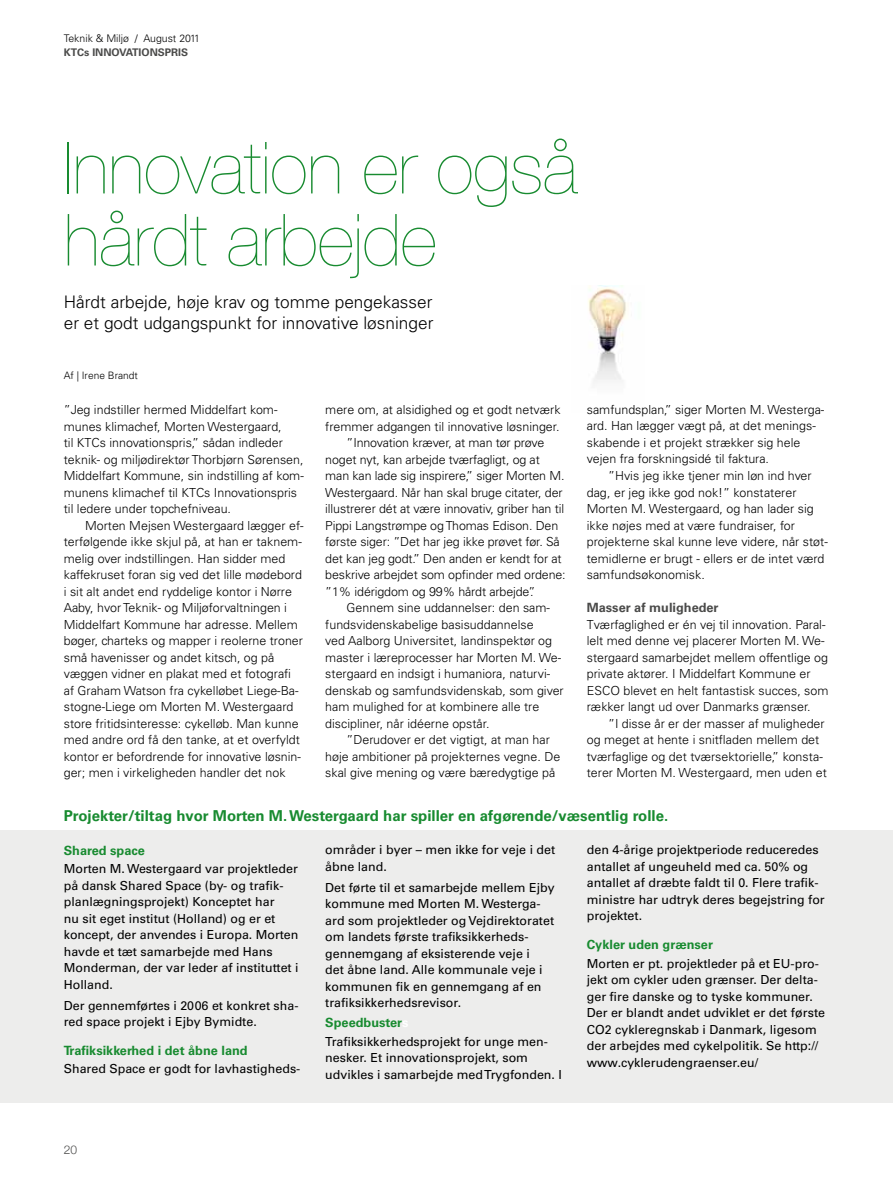
<style>
.page{position:relative;width:893px;height:1200px;background:#fff}
.page>*{position:absolute;margin:0;border:0;box-sizing:border-box;transform-origin:0 0}
.t1{font:200 72px/72px "Helvetica Neue";letter-spacing:-.005em;color:#188b30}
.t2{font:300 17.25px/21px "Univers";color:#000}
.t3{font:700 15px "Univers";color:#188b30}
.t4{font:700 12.75px "Univers";color:#188b30}
.t5{font:700 12.75px "Univers";color:#4a4a49}
.t6{font:300 12.45px/16.5px "Univers";color:#000}
.t7{font:12.45px/16.5px "Univers";color:#000}
.t8{font:300 12px "Helvetica Neue";color:#4a4a49}
.t9{font:300 10.5px "Univers";color:#000}
.t10{font:700 10.5px "Univers";color:#4a4a49}
.t11{font:300 10.2px "Univers";color:#000}
.s1{color:#fff}
</style>
<div class="page">
<img style="left:588px;top:285px;width:40px;height:97px">
<div style="left:0;top:829px;width:893px;height:273px;background:#ededec"></div>
<p class="t9" style="left:64px;top:32px;width:138px">Teknik &amp; Miljø / August 2011</p>
<p class="t10" style="left:64px;top:46px;width:36px">KTCs Inn</p>
<p class="t10" style="left:112px;top:46px;width:78px">ovationspris</p>
<h1 class="t1" style="left:64px;top:132px;width:515px">Innovation er også hårdt arbejde</h1>
<h2 class="t2" style="left:64px;top:292px;width:371px">Hårdt arbejde, høje krav og tomme pengekasser er et godt udgangspunkt for innovative løsninger</h2>
<p class="t11" style="left:64px;top:369px;width:76px">Af | Irene Brandt</p>
<p class="t6" style="left:64px;top:401px;width:241px">”Jeg indstiller hermed Middelfart kom&shy;munes klimachef, Morten Westergaard,<br>til KTCs innovationspris,” sådan indleder teknik- og miljødirektør Thorbjørn Sørensen, Middelfart Kommune, sin indstilling af kom&shy;munens klimachef til KTCs Innovationspris til ledere under topchefniveau.</p>
<p class="t6" style="left:64px;top:517px;width:241px;text-indent:21px">Morten Mejsen Westergaard lægger ef&shy;terfølgende ikke skjul på, at han er taknem&shy;melig over indstillingen. Han sidder med kaffekruset foran sig ved det lille mødebord i sit alt andet end ryddelige kontor i Nørre Aaby, hvor Teknik- og Miljøforvaltningen i Middelfart Kommune har adresse. Mellem bøger, charteks og mapper i reolerne troner små havenisser og andet kitsch, og på væggen vidner en plakat med et fotografi af Graham Watson fra cykelløbet Liege-Ba&shy;stogne-Liege om Morten M. Westergaard store fritidsinteresse: cykelløb. Man kunne med andre ord få den tanke, at et overfyldt kontor er befordrende for innovative løsnin&shy;ger; men i virkeligheden handler det nok</p>
<p class="t6" style="left:325px;top:401px;width:237px">mere om, at alsidighed og et godt netværk</p>
<p class="t6" style="left:325px;top:418px;width:236px">fremmer adgangen til innovative løsninger.</p>
<p class="t6" style="left:347px;top:434px;width:199px">”Innovation kræver, at man tør prøve</p>
<p class="t6" style="left:325px;top:451px;width:216px">noget nyt, kan arbejde tværfagligt, og at</p>
<p class="t6" style="left:325px;top:467px;width:241px">man kan lade sig inspirere,” siger Morten M.</p>
<p class="t6" style="left:325px;top:484px;width:239px">Westergaard. Når han skal bruge citater, der</p>
<p class="t6" style="left:325px;top:500px;width:240px">illustrerer dét at være innovativ, griber han til</p>
<p class="t6" style="left:325px;top:517px;width:234px">Pippi Langstrømpe og Thomas Edison. Den</p>
<p class="t6" style="left:325px;top:533px;width:236px">første siger: ”Det har jeg ikke prøvet før. Så</p>
<p class="t6" style="left:325px;top:550px;width:238px">det kan jeg godt.” Den anden er kendt for at</p>
<p class="t6" style="left:325px;top:566px;width:242px">beskrive arbejdet som opfinder med ordene:</p>
<p class="t6" style="left:325px;top:583px;width:212px">”1% idérigdom og 99% hårdt arbejde”.</p>
<p class="t6" style="left:347px;top:599px;width:205px">Gennem sine uddannelser: den sam-</p>
<p class="t6" style="left:325px;top:616px;width:210px">fundsvidenskabelige basisuddannelse</p>
<p class="t6" style="left:325px;top:632px;width:228px">ved Aalborg Universitet, landinspektør og</p>
<p class="t6" style="left:325px;top:649px;width:237px">master i læreprocesser har Morten M. We-</p>
<p class="t6" style="left:325px;top:665px;width:227px">stergaard en indsigt i humaniora, naturvi-</p>
<p class="t6" style="left:325px;top:682px;width:240px">denskab og samfundsvidenskab, som giver</p>
<p class="t6" style="left:325px;top:698px;width:215px">ham mulighed for at kombinere alle tre</p>
<p class="t6" style="left:325px;top:714px;width:166px">discipliner, når idéerne opstår.</p>
<p class="t6" style="left:347px;top:731px;width:205px">”Derudover er det vigtigt, at man har</p>
<p class="t6" style="left:325px;top:747px;width:237px">høje ambitioner på projekternes vegne. De</p>
<p class="t6" style="left:325px;top:764px;width:231px">skal give mening og være bæredygtige på</p>
<p class="t6" style="left:587px;top:401px;width:239px">samfundsplan,” siger Morten M. Westerga&shy;ard. Han lægger vægt på, at det menings&shy;skabende i et projekt strækker sig hele vejen fra forskningsidé til faktura.</p>
<p class="t6" style="left:587px;top:467px;width:242px;text-indent:21px">”Hvis jeg ikke tjener min løn ind hver dag, er jeg ikke god nok!” konstaterer Morten M. Westergaard, og han lader sig ikke nøjes med at være fundraiser, for projekterne skal kunne leve videre, når støt&shy;temidlerne er brugt - ellers er de intet værd samfundsøkonomisk.</p>
<p class="t5" style="left:587px;top:600px;width:133px">Masser af muligheder</p>
<p class="t6" style="left:587px;top:616px;width:243px">Tværfaglighed er én vej til innovation. Paral&shy;lelt med denne vej placerer Morten M. We&shy;stergaard samarbejdet mellem offentlige og private aktører. I Middelfart Kommune er ESCO blevet en helt fantastisk succes, som rækker langt ud over Danmarks grænser.</p>
<p class="t6" style="left:587px;top:715px;width:242px;text-indent:21px">”I disse år er der masser af muligheder og meget at hente i snitfladen mellem det tværfaglige og det tværsektorielle,” konsta&shy;terer Morten M. Westergaard, men uden et</p>
<p class="t3" style="left:64px;top:806px;width:606px">Projekter/tiltag hvor Morten M. Westergaard har spiller en afgørende/væsentlig rolle.</p>
<p class="t4" style="left:64px;top:842px;width:83px">Shared space</p>
<p class="t7" style="left:64px;top:860px;width:236px">Morten M. Westergaard var projektleder på dansk Shared Space (by- og trafik&shy;planlægningsprojekt) Konceptet har<br>nu sit eget institut (Holland) og er et koncept, der anvendes i Europa. Morten havde et tæt samarbejde med Hans Monderman, der var leder af instituttet i Holland.</p>
<p class="t7" style="left:64px;top:996px;width:236px">Der gennemførtes i 2006 et konkret sha&shy;red space projekt i Ejby Bymidte.</p>
<p class="t4" style="left:64px;top:1042px;width:185px">Trafiksikkerhed i det åbne land</p>
<p class="t7" style="left:64px;top:1060px;width:238px">Shared Space er godt for lavhastigheds-</p>
<p class="t7" style="left:325px;top:841px;width:231px">områder i byer – men ikke for veje i det åbne land.</p>
<p class="t7" style="left:325px;top:878px;width:231px">Det førte til et samarbejde mellem Ejby kommune med Morten M. Westerga&shy;ard som projektleder og Vejdirektoratet om landets første trafiksikkerheds&shy;gennemgang af eksisterende veje i<br>det åbne land. Alle kommunale veje i kommunen fik en gennemgang af en trafiksikkerhedsrevisor.</p>
<p class="t4" style="left:325px;top:1014px;width:85px">Speedbuster<span class="s1">s</span></p>
<p class="t7" style="left:325px;top:1032px;width:236px">Trafiksikkerhedsprojekt for unge men&shy;nesker. Et innovationsprojekt, som udvikles i samarbejde med Trygfonden. I</p>
<p class="t8" style="left:64px;top:1142px;width:15px">20</p>
<p class="t7" style="left:587px;top:841px;width:239px">den 4-årige projektperiode reduceredes antallet af ungeuheld med ca. 50% og antallet af dræbte faldt til 0. Flere trafik&shy;ministre har udtryk deres begejstring for projektet.</p>
<p class="t4" style="left:587px;top:936px;width:128px">Cykler uden grænser</p>
<p class="t7" style="left:587px;top:954px;width:240px">Morten er pt. projektleder på et EU-pro&shy;jekt om cykler uden grænser. Der delta&shy;ger fire danske og to tyske kommuner.<br>Der er blandt andet udviklet er det første CO2 cykleregnskab i Danmark, ligesom der arbejdes med cykelpolitik. Se http:// www.cyklerudengraenser.eu/</p>
</div>
